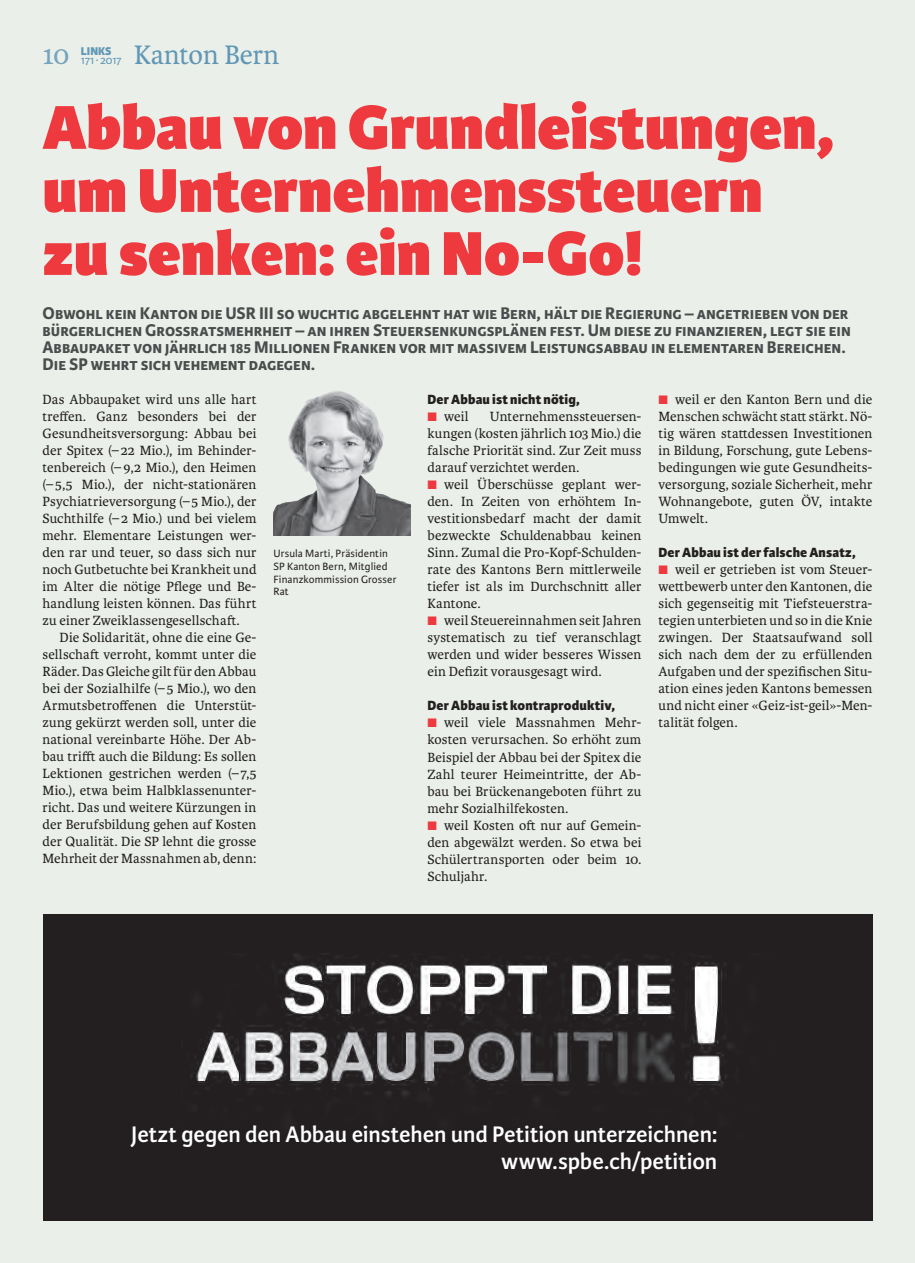
<style>
.page{position:relative;width:915px;height:1263px;background:#fff}
.page>*{position:absolute;margin:0;border:0;box-sizing:border-box;transform-origin:0 0}
.t1{font:800 66px/63px "Karmina Sans";color:#ee3a3e}
.t2{font:28.5px "Karmina";color:#6197b5}
.t3{font:28.5px "Karmina";color:#76a3bd}
.t4{font:600 24px/27px "Karmina Sans";letter-spacing:-.005em;color:#fff;text-align:right}
.t5{font:700 18px/17px "Karmina Sans";color:#4b4c4d}
.t6{font:14.25px/17px "Karmina";letter-spacing:.01em;color:#231f20;text-align:justify}
.t7{font:800 14.25px "Karmina Sans";letter-spacing:.01em;color:#231f20}
.t8{font:12px "Karmina Sans";letter-spacing:-.02em;color:#6197b5}
.t9{font:800 12px "Karmina Sans";color:#6197b5}
.t10{font:11.25px/12.8px "Karmina Sans";letter-spacing:.01em;color:#231f20}
.s1{font-family:"Stone Serif OSITC";font-weight:500}
</style>
<div class="page">
<div style="left:0;top:0;width:914px;height:1263px;background:#eaf0e9"></div>
<img style="left:273px;top:391px;width:137px;height:145px">
<div style="left:43px;top:914px;width:829px;height:306px;background:#231f20"></div>
<img style="left:191px;top:954px;width:541px;height:142px">
<p class="t8" style="left:81px;top:53px;width:42px">171∙ 2017</p>
<h2 class="t2" style="left:134px;top:39px;width:147px">Kanton Bern</h2>
<h2 class="t3" style="left:43px;top:39px;width:28px">10</h2>
<p class="t9" style="left:81px;top:44px;width:32px">LINKS</p>
<h1 class="t1" style="left:43px;top:98px;width:792px">Abbau von Grundleistungen, um Unternehmenssteuern zu senken: ein No-Go!</h1>
<p class="t5" style="left:43px;top:305px;width:809px">Obwohl kein Kanton die USR III so wuchtig abgelehnt hat wie Bern, hält die Regierung – angetrieben von der bürgerlichen Grossratsmehrheit – an ihren Steuersenkungsplänen fest. Um diese zu finanzieren, legt sie ein Abbaupaket von jährlich 185 Millionen Franken vor mit massivem Leistungsabbau in elementaren Bereichen.<br>Die SP wehrt sich vehement dagegen.</p>
<p class="t6" style="left:43px;top:391px;width:215px">Das Abbaupaket wird uns alle hart treffen. Ganz besonders bei der Gesundheitsversorgung: Abbau bei der Spitex (– 22 Mio.), im Behinder&shy;tenbereich (–9,2 Mio.), den Heimen (–5,5 Mio.), der nicht-stationären Psychiatrieversorgung (– 5 Mio.), der Suchthilfe (–2 Mio.) und bei vielem mehr. Elementare Leistungen wer&shy;den rar und teuer, so dass sich nur noch Gutbetuchte bei Krankheit und im Alter die nötige Pflege und Be&shy;handlung leisten können. Das führt zu einer Zweiklassengesellschaft.</p>
<p class="t6" style="left:43px;top:629px;width:215px;text-indent:17px">Die Solidarität, ohne die eine Ge&shy;sellschaft verroht, kommt unter die Räder. Das Gleiche gilt für den Abbau bei der Sozialhilfe (– 5 Mio.), wo den Armutsbetroffenen die Unterstüt&shy;zung gekürzt werden soll, unter die national vereinbarte Höhe. Der Ab&shy;bau trifft auch die Bildung: Es sollen Lektionen gestrichen werden (– 7,5<br>Mio.), etwa beim Halbklassenunter&shy;richt. Das und weitere Kürzungen in der Berufsbildung gehen auf Kosten der Qualität. Die SP lehnt die grosse Mehrheit der Massnahmen ab, denn:</p>
<p class="t10" style="left:273px;top:547px;width:124px">Ursula Marti, Präsidentin<br>SP Kanton Bern, Mitglied<br>Finanzkommission Grosser<br>Rat</p>
<p class="t7" style="left:427px;top:391px;width:154px">Der Abbau ist nicht nötig,</p>
<p class="t6" style="left:444px;top:408px;width:26px">weil</p>
<p class="t6" style="left:427px;top:408px;width:215px;text-indent:62px">Unternehmenssteuersen&shy;kungen (kosten jährlich 103 Mio.) die falsche Priorität sind. Zur Zeit muss darauf verzichtet werden.</p>
<p class="t6" style="left:427px;top:476px;width:215px;text-indent:17px">weil Überschüsse geplant wer&shy;den. In Zeiten von erhöhtem In&shy;vestitionsbedarf macht der damit bezweckte Schuldenabbau keinen Sinn. Zumal die Pro-Kopf-Schulden&shy;rate des Kantons Bern mittlerweile tiefer ist als im Durchschnitt aller Kantone.</p>
<p class="t6" style="left:427px;top:612px;width:215px;text-indent:17px">weil Steuereinnahmen seit Jahren systematisch zu tief veranschlagt werden und wider besseres Wissen ein Defizit vorausgesagt wird.</p>
<p class="t7" style="left:427px;top:697px;width:189px">Der Abbau ist kontraproduktiv,</p>
<p class="t6" style="left:427px;top:714px;width:215px;text-indent:17px">weil viele Massnahmen Mehr&shy;kosten verursachen. So erhöht zum Beispiel der Abbau bei der Spitex die Zahl teurer Heimeintritte, der Ab&shy;bau bei Brückenangeboten führt zu mehr Sozialhilfekosten.</p>
<p class="t6" style="left:427px;top:817px;width:215px;text-indent:17px">weil Kosten oft nur auf Gemein&shy;den abgewälzt werden. So etwa bei Schülertransporten oder beim 10.<br>Schuljahr.</p>
<p class="t6" style="left:658px;top:391px;width:215px;text-indent:17px">weil er den Kanton Bern und die Menschen schwächt statt stärkt. Nö&shy;tig wären stattdessen Investitionen in Bildung, Forschung, gute Lebens&shy;bedingungen wie gute Gesundheits&shy;versorgung, soziale Sicherheit, mehr Wohnangebote, guten ÖV, intakte Umwelt.</p>
<p class="t7" style="left:658px;top:544px;width:199px">Der Abbau ist der falsche Ansatz,</p>
<p class="t6" style="left:658px;top:561px;width:215px;text-indent:17px">weil er getrieben ist vom Steuer&shy;wettbewerb unter den Kantonen, die sich gegenseitig mit Tiefsteuerstra&shy;tegien unterbieten und so in die Knie zwingen. Der Staatsaufwand soll sich nach dem der zu erfüllenden Aufgaben und der spezifischen Situ&shy;ation eines jeden Kantons bemessen und nicht einer <span class="s1">«</span>Geiz-ist-geil<span class="s1">»</span>-Men&shy;talität folgen.</p>
<h3 class="t4" style="left:131px;top:1121px;width:587px">Jetzt gegen den Abbau einstehen und Petition unterzeichnen: www.spbe.ch/petition</h3>
</div>
